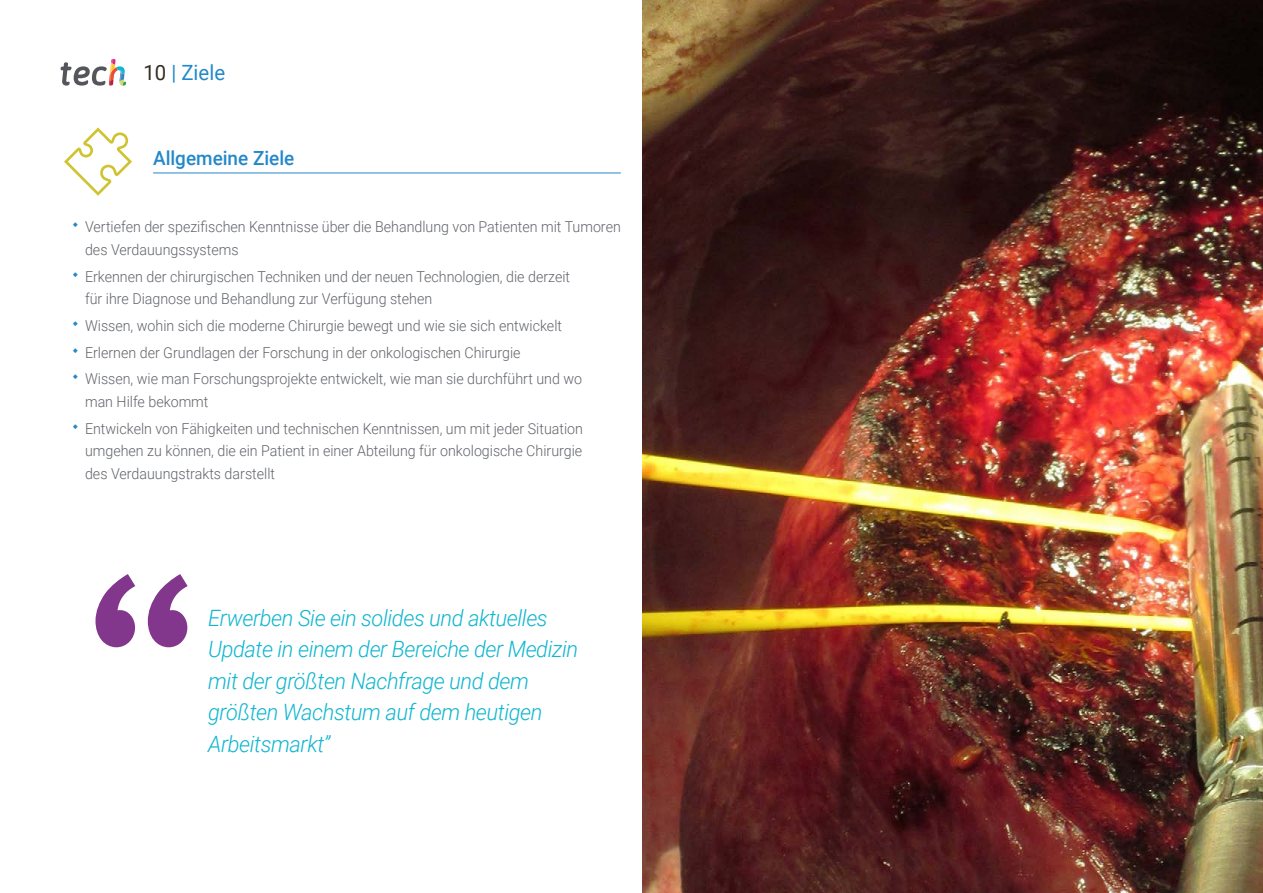
<style>
.page{position:relative;width:1263px;height:893px;background:#fff}
.page>*{position:absolute;margin:0;border:0;box-sizing:border-box;transform-origin:0 0}
.t1{font:italic 300 22.5px/31.5px "Roboto";letter-spacing:-.02em;color:#0fb6cf}
.t2{font:21px "Roboto";color:#2488c9}
.t3{font:500 19.5px "Roboto";color:#2488c9}
.t4{font:300 15px/22.5px "Roboto";color:#61646a;scale:.95 1}
.s1{color:#312e20}
</style>
<div class="page">
<hr style="left:153px;top:173px;width:468px;height:1px;background:#2488c9">
<svg style="left:64px;top:127px;width:68px;height:69px"></svg>
<img style="left:642px;top:0;width:621px;height:893px">
<svg style="left:61px;top:59px;width:65px;height:27px"></svg>
<svg style="left:95px;top:574px;width:93px;height:73px"></svg>
<h2 class="t2" style="left:144px;top:57px;width:83px"><span class="s1">10</span> | Ziele</h2>
<h3 class="t3" style="left:153px;top:144px;width:143px">Allgemeine Ziele</h3>
<p class="t4" style="left:85px;top:215px;width:565px">Vertiefen der spezifischen Kenntnisse über die Behandlung von Patienten mit Tumoren des Verdauungssystems</p>
<p class="t4" style="left:85px;top:264px;width:512px">Erkennen der chirurgischen Techniken und der neuen Technologien, die derzeit für ihre Diagnose und Behandlung zur Verfügung stehen</p>
<p class="t4" style="left:85px;top:312px;width:525px;line-height:26.7px">Wissen, wohin sich die moderne Chirurgie bewegt und wie sie sich entwickelt<br>Erlernen der Grundlagen der Forschung in der onkologischen Chirurgie<br>Wissen, wie man Forschungsprojekte entwickelt, wie man sie durchführt und wo</p>
<p class="t4" style="left:85px;top:388px;width:526px;line-height:26.7px">man Hilfe bekommt<br>Entwickeln von Fähigkeiten und technischen Kenntnissen, um mit jeder Situation</p>
<p class="t4" style="left:85px;top:439px;width:525px">umgehen zu können, die ein Patient in einer Abteilung für onkologische Chirurgie des Verdauungstrakts darstellt</p>
<h1 class="t1" style="left:208px;top:601px;width:372px">Erwerben Sie ein solides und aktuelles<br>Update in einem der Bereiche der Medizin mit der größten Nachfrage und dem größten Wachstum auf dem heutigen<br>Arbeitsmarkt”</h1>
</div>
